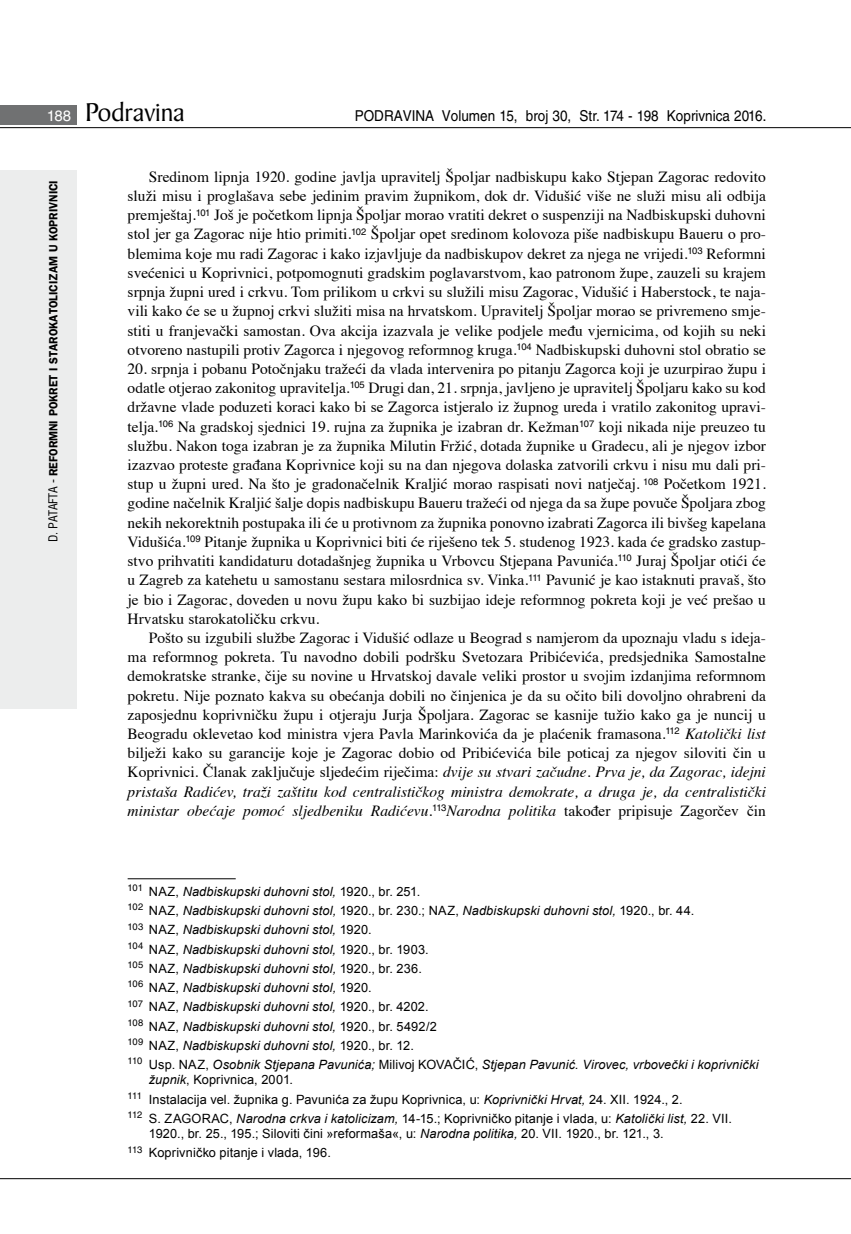
<style>
.page{position:relative;width:851px;height:1234px;background:#fff}
.page>*{position:absolute;margin:0;border:0;box-sizing:border-box;transform-origin:0 0}
.t1{font:27.6px "Baker Signet BT";color:#000}
.t2{font:15.45px/19.2px "Times";color:#000;text-align:justify}
.t3{font:15px "Helvetica LT Skin 29";color:#000;scale:.9 1}
.t4{font:italic 12.75px/19.2px "Arial";letter-spacing:.01em;color:#000}
.t5{font:12.75px/19.2px "Arial";letter-spacing:.01em;color:#000}
.t6{font:600 12px "ITC Franklin Gothic Skin 29";letter-spacing:-.005em;color:#000;scale:.95 1}
.s1{font-family:"Helvetica LT Skin 29";font-size:15px;color:#fff}
.s2{font-family:"Helvetica LT Skin 29";font-weight:400;font-stretch:condensed}
.s3{font-style:italic}
.s4{font-style:normal}
</style>
<div class="page">
<div style="left:0;top:170px;width:77px;height:538px;background:#eceded"></div>
<div style="left:0;top:105px;width:77px;height:19px;background:#707172"></div>
<hr style="left:0;top:127px;width:850px;height:1px;background:#000">
<hr style="left:0;top:1177px;width:850px;height:1px;background:#000">
<hr style="left:128px;top:878px;width:108px;height:1px;background:#000">
<h1 class="t1" style="left:47px;top:95px;width:139px"><span class="s1">188</span> Podravina</h1>
<p class="t3" style="left:355px;top:107px;width:459px">PODRAVINA Volumen 15, broj 30, Str. 174 - 198 Koprivnica 2016.</p>
<p class="t6" style="left:46px;top:542px;width:382px;rotate:-90deg"><span class="s2">D. PATAFTA -</span> REFORMNI POKRET I STAROKATOLICIZAM U KOPRIVNICI</p>
<p class="t2" style="left:128px;top:166px;width:639px;text-indent:21px">Sredinom lipnja 1920. godine javlja upravitelj Špoljar nadbiskupu kako Stjepan Zagorac redovito služi misu i proglašava sebe jedinim pravim župnikom, dok dr. Vidušić više ne služi misu ali odbija premještaj.<sup>101</sup> Još je početkom lipnja Špoljar morao vratiti dekret o suspenziji na Nadbiskupski duhovni stol jer ga Zagorac nije htio primiti.<sup>102</sup> Špoljar opet sredinom kolovoza piše nadbiskupu Baueru o pro&shy;blemima koje mu radi Zagorac i kako izjavljuje da nadbiskupov dekret za njega ne vrijedi.<sup>103</sup> Reformni svećenici u Koprivnici, potpomognuti gradskim poglavarstvom, kao patronom župe, zauzeli su krajem srpnja župni ured i crkvu. Tom prilikom u crkvi su služili misu Zagorac, Vidušić i Haberstock, te naja&shy;vili kako će se u župnoj crkvi služiti misa na hrvatskom. Upravitelj Špoljar morao se privremeno smje&shy;stiti u franjevački samostan. Ova akcija izazvala je velike podjele među vjernicima, od kojih su neki otvoreno nastupili protiv Zagorca i njegovog reformnog kruga.<sup>104</sup> Nadbiskupski duhovni stol obratio se</p>
<p class="t2" style="left:128px;top:358px;width:639px">20. srpnja i pobanu Potočnjaku tražeći da vlada intervenira po pitanju Zagorca koji je uzurpirao župu i odatle otjerao zakonitog upravitelja.<sup>105</sup> Drugi dan, 21. srpnja, javljeno je upravitelj Špoljaru kako su kod državne vlade poduzeti koraci kako bi se Zagorca istjeralo iz župnog ureda i vratilo zakonitog upravi&shy;telja.<sup>106</sup> Na gradskoj sjednici 19. rujna za župnika je izabran dr. Kežman<sup>107</sup> koji nikada nije preuzeo tu službu. Nakon toga izabran je za župnika Milutin Fržić, dotada župnike u Gradecu, ali je njegov izbor izazvao proteste građana Koprivnice koji su na dan njegova dolaska zatvorili crkvu i nisu mu dali pri&shy;stup u župni ured. Na što je gradonačelnik Kraljić morao raspisati novi natječaj. <sup>108</sup> Početkom 1921. godine načelnik Kraljić šalje dopis nadbiskupu Baueru tražeći od njega da sa župe povuče Špoljara zbog nekih nekorektnih postupaka ili će u protivnom za župnika ponovno izabrati Zagorca ili bivšeg kapelana Vidušića.<sup>109</sup> Pitanje župnika u Koprivnici biti će riješeno tek 5. studenog 1923. kada će gradsko zastup&shy;stvo prihvatiti kandidaturu dotadašnjeg župnika u Vrbovcu Stjepana Pavunića.<sup>110</sup> Juraj Špoljar otići će u Zagreb za katehetu u samostanu sestara milosrdnica sv. Vinka.<sup>111</sup> Pavunić je kao istaknuti pravaš, što je bio i Zagorac, doveden u novu župu kako bi suzbijao ideje reformnog pokreta koji je već prešao u Hrvatsku starokatoličku crkvu.</p>
<p class="t2" style="left:128px;top:626px;width:639px;text-indent:21px">Pošto su izgubili službe Zagorac i Vidušić odlaze u Beograd s namjerom da upoznaju vladu s ideja&shy;ma reformnog pokreta. Tu navodno dobili podršku Svetozara Pribićevića, predsjednika Samostalne demokratske stranke, čije su novine u Hrvatskoj davale veliki prostor u svojim izdanjima reformnom pokretu. Nije poznato kakva su obećanja dobili no činjenica je da su očito bili dovoljno ohrabreni da zaposjednu koprivničku župu i otjeraju Jurja Špoljara. Zagorac se kasnije tužio kako ga je nuncij u Beogradu oklevetao kod ministra vjera Pavla Marinkovića da je plaćenik framasona.<sup>112</sup> <span class="s3">Katolički list </span>bilježi kako su garancije koje je Zagorac dobio od Pribićevića bile poticaj za njegov siloviti čin u Koprivnici. Članak zaključuje sljedećim riječima: <span class="s3">dvije su stvari začudne. Prva je, da Zagorac, idejni pristaša Radićev, traži zaštitu kod centralističkog ministra demokrate, a druga je, da centralistički ministar obećaje pomoć sljedbeniku Radićevu.</span><sup>113</sup><span class="s3">Narodna politika</span> također pripisuje Zagorčev čin</p>
<p class="t4" style="left:128px;top:881px;width:632px"><sup>101</sup> <span class="s4">NAZ,</span> Nadbiskupski duhovni stol, <span class="s4">1920., br. 251.<br></span><sup>102</sup> <span class="s4">NAZ,</span> Nadbiskupski duhovni stol, <span class="s4">1920., br. 230.; NAZ,</span> Nadbiskupski duhovni stol, <span class="s4">1920., br. 44.<br></span><sup>103</sup> <span class="s4">NAZ,</span> Nadbiskupski duhovni stol, <span class="s4">1920.<br></span><sup>104</sup> <span class="s4">NAZ,</span> Nadbiskupski duhovni stol, <span class="s4">1920., br. 1903.<br></span><sup>105</sup> <span class="s4">NAZ,</span> Nadbiskupski duhovni stol, <span class="s4">1920., br. 236.<br></span><sup>106</sup> <span class="s4">NAZ,</span> Nadbiskupski duhovni stol, <span class="s4">1920.<br></span><sup>107</sup> <span class="s4">NAZ,</span> Nadbiskupski duhovni stol, <span class="s4">1920., br. 4202.<br></span><sup>108</sup> <span class="s4">NAZ,</span> Nadbiskupski duhovni stol, <span class="s4">1920., br. 5492/2<br></span><sup>109</sup> <span class="s4">NAZ,</span> Nadbiskupski duhovni stol, <span class="s4">1920., br. 12.<br></span><sup>110</sup> <span class="s4">Usp. NAZ,</span> Osobnik Stjepana Pavunića; <span class="s4">Milivoj KOVAČIĆ,</span> Stjepan Pavunić. Virovec, vrbovečki i koprivnički</p>
<p class="t5" style="left:128px;top:1070px;width:606px;text-indent:21px"><span class="s3">župnik</span>, Koprivnica, 2001.<br><sup>111</sup> Instalacija vel. župnika g. Pavunića za župu Koprivnica, u: <span class="s3">Koprivnički Hrvat,</span> 24. XII. 1924., 2.<br><sup>112</sup> S. ZAGORAC, <span class="s3">Narodna crkva i katolicizam,</span> 14-15.; Koprivničko pitanje i vlada, u: <span class="s3">Katolički list,</span> 22. VII.</p>
<p class="t5" style="left:128px;top:1123px;width:537px;text-indent:21px">1920., br. 25., 195.; Siloviti čini »reformaša«, u: <span class="s3">Narodna politika,</span> 20. VII. 1920., br. 121., 3.<br><sup>113</sup> Koprivničko pitanje i vlada, 196.</p>
</div>
